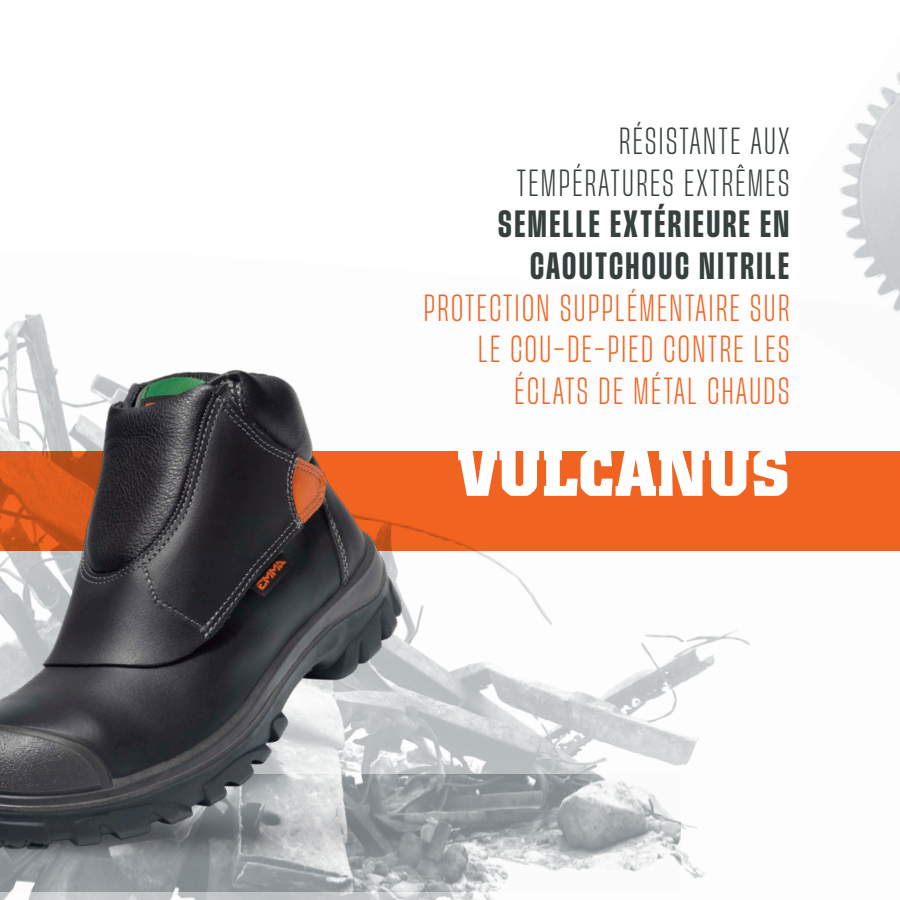
<style>
.page{position:relative;width:900px;height:900px;background:#fff}
.page>*{position:absolute;margin:0;border:0;box-sizing:border-box;transform-origin:0 0}
.t1{font:700 64.65px "Colossalis";letter-spacing:.01em;color:#fff}
.t2{font:300 condensed 33px/41.8px "Herokid";letter-spacing:.075em;color:#f36421;text-align:right}
.t3{font:700 condensed 33px/41.5px "Herokid";letter-spacing:.075em;color:#36403e;text-align:right}
.t4{font:300 condensed 33px/41.8px "Herokid";letter-spacing:.075em;color:#36403e;text-align:right}
</style>
<div class="page">
<img style="left:840px;top:71px;width:60px;height:183px">
<img style="left:514px;top:254px;width:386px;height:625px">
<img style="left:514px;top:774px;width:166px;height:105px">
<img style="left:0;top:313px;width:514px;height:587px">
<p class="t4" style="left:517px;top:121px;width:274px">RÉSISTANTE AUX<br>TEMPÉRATURES EXTRÊMES</p>
<p class="t3" style="left:498px;top:203px;width:293px">SEMELLE EXTÉRIEURE EN<br>CAOUTCHOUC NITRILE</p>
<p class="t2" style="left:424px;top:287px;width:367px">PROTECTION SUPPLÉMENTAIRE SUR<br>LE COU-DE-PIED CONTRE LES<br>ÉCLATS DE MÉTAL CHAUDS</p>
<h1 class="t1" style="left:457px;top:436px;width:333px">VULCANUS</h1>
</div>
